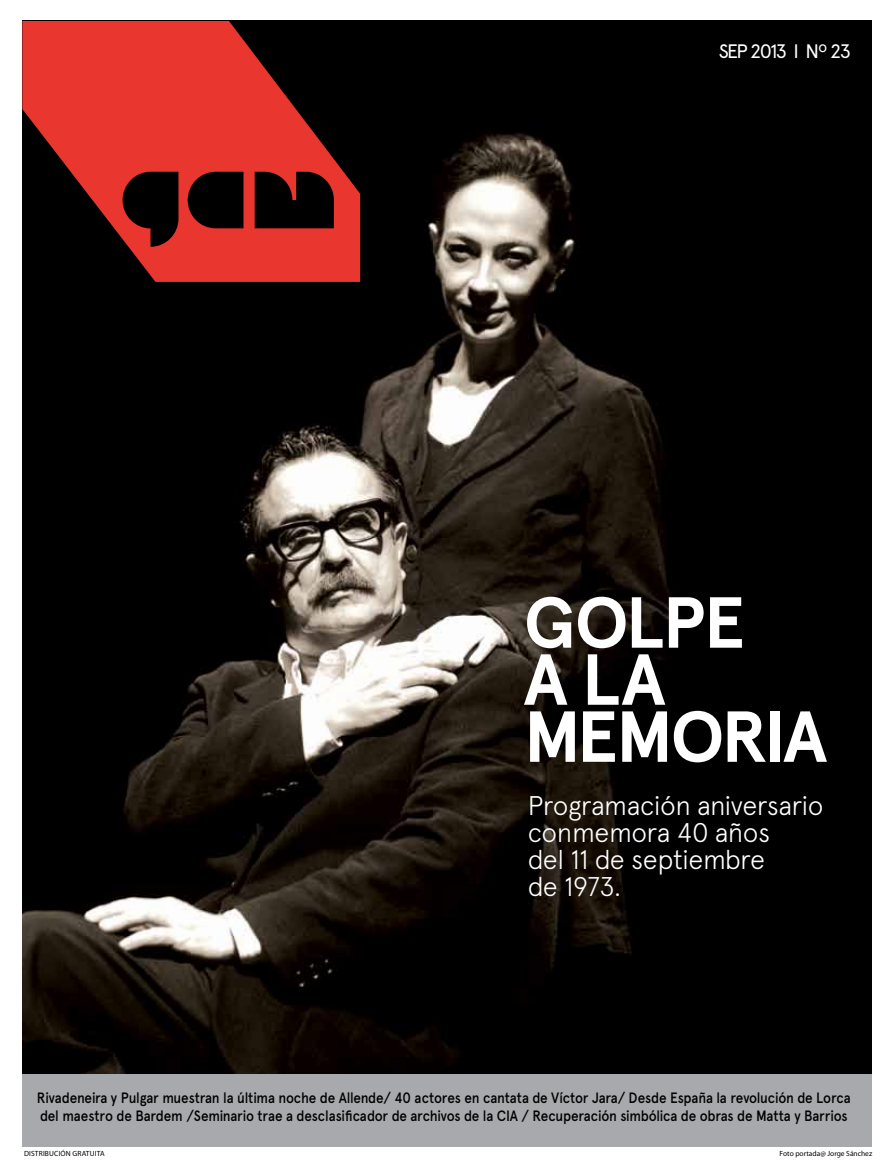
<style>
.page{position:relative;width:893px;height:1170px;background:#fff}
.page>*{position:absolute;margin:0;border:0;box-sizing:border-box;transform-origin:0 0}
.t1{font:700 72px/57px "Apercu";letter-spacing:-.04em;color:#fff}
.t2{font:300 27px/27px "Apercu";letter-spacing:-.02em;color:#fff}
.t3{font:19.5px "Apercu";letter-spacing:-.085em;color:#fff}
.t4{font:500 15px/18px "Apercu";letter-spacing:-.015em;color:#000;scale:.9 1}
.t5{font:7.5px "Myriad Pro";color:#000}
.t6{font:7.5px "Myriad Pro";letter-spacing:.02em;color:#000}
</style>
<div class="page">
<img style="left:22px;top:21px;width:850px;height:1053px">
<svg style="left:22px;top:21px;width:338px;height:261px;background:#91211d"></svg>
<div style="left:22px;top:1074px;width:850px;height:72px;background:#a7a9ac"></div>
<h3 class="t3" style="left:719px;top:39px;width:134px">SEP 2013 I Nº 23</h3>
<h1 class="t1" style="left:524px;top:594px;width:305px">GOLPE<br>A LA<br>MEMORIA</h1>
<h2 class="t2" style="left:528px;top:792px;width:297px">Programación aniversario conmemora 40 años<br>del 11 de septiembre<br>de 1973.</h2>
<p class="t4" style="left:37px;top:1088px;width:906px">Rivadeneira y Pulgar muestran la última noche de Allende/ 40 actores en cantata de Víctor Jara/ Desde España la revolución de Lorca del maestro de Bardem /Seminario trae a desclasificador de archivos de la CIA / Recuperación simbólica de obras de Matta y Barrios</p>
<p class="t6" style="left:24px;top:1149px;width:82px">Distribución gratuita</p>
<p class="t5" style="left:780px;top:1149px;width:94px">Foto portada@ Jorge Sánchez</p>
</div>
